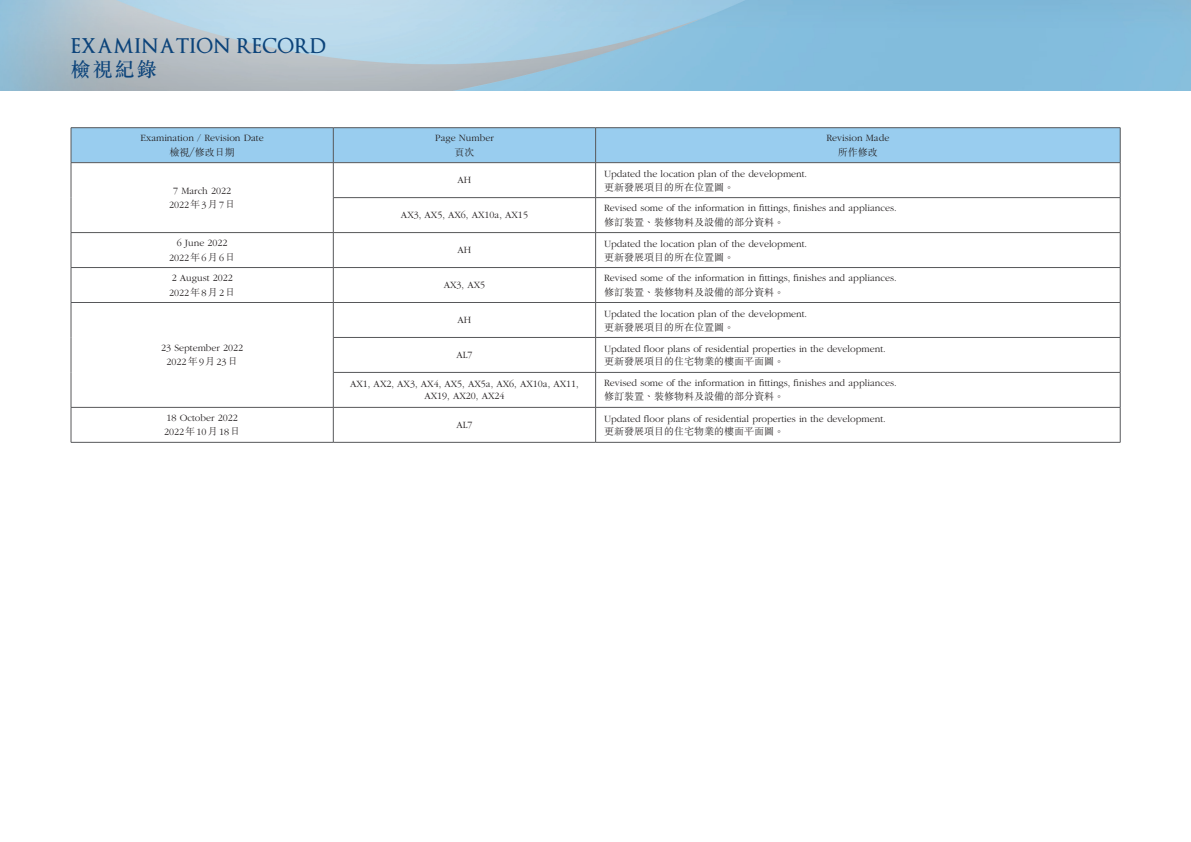
<style>
.page{position:relative;width:1191px;height:842px;background:#fff}
.page>*{position:absolute;margin:0;border:0;box-sizing:border-box;transform-origin:0 0}
.t1{font:600 20px "Optimus Princeps";letter-spacing:.025em;color:#0b437a}
.t2{font:500 20px "M Sung HK";color:#0b437a}
.t3{font:300 10px/14.2px "Garamond";color:#231f20;text-align:center}
.t4{font:300 10px "M Sung HK";color:#231f20}
.s1{font-family:"M Sung HK"}
</style>
<div class="page">
<div style="left:72px;top:129px;width:1048px;height:33px;background:#99cdef"></div>
<hr style="left:71px;top:128px;width:262px;height:1px;background:#57585a">
<hr style="left:71px;top:128px;width:1px;height:35px;background:#57585a">
<hr style="left:333px;top:128px;width:262px;height:1px;background:#57585a">
<hr style="left:333px;top:128px;width:1px;height:35px;background:#57585a">
<hr style="left:595px;top:128px;width:525px;height:1px;background:#57585a">
<hr style="left:595px;top:128px;width:1px;height:35px;background:#57585a">
<hr style="left:1120px;top:128px;width:1px;height:35px;background:#57585a">
<hr style="left:71px;top:162px;width:262px;height:1px;background:#57585a">
<hr style="left:71px;top:163px;width:1px;height:35px;background:#57585a">
<hr style="left:333px;top:162px;width:262px;height:1px;background:#57585a">
<hr style="left:333px;top:163px;width:1px;height:34px;background:#57585a">
<hr style="left:595px;top:162px;width:525px;height:1px;background:#57585a">
<hr style="left:595px;top:163px;width:1px;height:34px;background:#57585a">
<hr style="left:1120px;top:163px;width:1px;height:34px;background:#57585a">
<hr style="left:71px;top:198px;width:1px;height:34px;background:#57585a">
<hr style="left:333px;top:197px;width:262px;height:1px;background:#57585a">
<hr style="left:333px;top:198px;width:1px;height:34px;background:#57585a">
<hr style="left:595px;top:197px;width:525px;height:1px;background:#57585a">
<hr style="left:595px;top:198px;width:1px;height:34px;background:#57585a">
<hr style="left:1120px;top:198px;width:1px;height:34px;background:#57585a">
<hr style="left:71px;top:232px;width:262px;height:1px;background:#57585a">
<hr style="left:71px;top:233px;width:1px;height:34px;background:#57585a">
<hr style="left:333px;top:232px;width:262px;height:1px;background:#57585a">
<hr style="left:333px;top:233px;width:1px;height:34px;background:#57585a">
<hr style="left:595px;top:232px;width:525px;height:1px;background:#57585a">
<hr style="left:595px;top:233px;width:1px;height:34px;background:#57585a">
<hr style="left:1120px;top:233px;width:1px;height:34px;background:#57585a">
<hr style="left:71px;top:267px;width:262px;height:1px;background:#57585a">
<hr style="left:71px;top:268px;width:1px;height:34px;background:#57585a">
<hr style="left:333px;top:267px;width:262px;height:1px;background:#57585a">
<hr style="left:333px;top:268px;width:1px;height:34px;background:#57585a">
<hr style="left:595px;top:267px;width:525px;height:1px;background:#57585a">
<hr style="left:595px;top:268px;width:1px;height:34px;background:#57585a">
<hr style="left:1120px;top:268px;width:1px;height:34px;background:#57585a">
<hr style="left:71px;top:302px;width:262px;height:1px;background:#57585a">
<hr style="left:71px;top:303px;width:1px;height:34px;background:#57585a">
<hr style="left:333px;top:302px;width:262px;height:1px;background:#57585a">
<hr style="left:333px;top:303px;width:1px;height:34px;background:#57585a">
<hr style="left:595px;top:302px;width:525px;height:1px;background:#57585a">
<hr style="left:595px;top:303px;width:1px;height:34px;background:#57585a">
<hr style="left:1120px;top:303px;width:1px;height:34px;background:#57585a">
<hr style="left:71px;top:337px;width:1px;height:35px;background:#57585a">
<hr style="left:333px;top:337px;width:262px;height:1px;background:#57585a">
<hr style="left:333px;top:338px;width:1px;height:34px;background:#57585a">
<hr style="left:595px;top:337px;width:525px;height:1px;background:#57585a">
<hr style="left:595px;top:338px;width:1px;height:34px;background:#57585a">
<hr style="left:1120px;top:338px;width:1px;height:34px;background:#57585a">
<hr style="left:71px;top:372px;width:1px;height:35px;background:#57585a">
<hr style="left:333px;top:372px;width:262px;height:1px;background:#57585a">
<hr style="left:333px;top:373px;width:1px;height:34px;background:#57585a">
<hr style="left:595px;top:372px;width:525px;height:1px;background:#57585a">
<hr style="left:595px;top:373px;width:1px;height:34px;background:#57585a">
<hr style="left:1120px;top:373px;width:1px;height:34px;background:#57585a">
<hr style="left:71px;top:407px;width:262px;height:1px;background:#57585a">
<hr style="left:71px;top:407px;width:1px;height:35px;background:#57585a">
<hr style="left:333px;top:407px;width:262px;height:1px;background:#57585a">
<hr style="left:333px;top:407px;width:1px;height:35px;background:#57585a">
<hr style="left:595px;top:407px;width:525px;height:1px;background:#57585a">
<hr style="left:595px;top:407px;width:1px;height:35px;background:#57585a">
<hr style="left:1120px;top:407px;width:1px;height:35px;background:#57585a">
<hr style="left:71px;top:442px;width:262px;height:1px;background:#57585a">
<hr style="left:333px;top:442px;width:262px;height:1px;background:#57585a">
<hr style="left:595px;top:442px;width:525px;height:1px;background:#57585a">
<h1 class="t1" style="left:71px;top:35px;width:257px">EXAMINATION RECORD</h1>
<h1 class="t2" style="left:71px;top:56px;width:87px">檢視紀錄</h1>
<p class="t3" style="left:140px;top:131px;width:125px">Examination / Revision Date</p>
<p class="t4" style="left:170px;top:145px;width:66px">檢視／修改日期</p>
<p class="t3" style="left:169px;top:184px;width:68px">7 March 2022<br>2022<span class="s1">年</span>3<span class="s1">月</span>7<span class="s1">日</span></p>
<p class="t3" style="left:435px;top:131px;width:60px">Page Number</p>
<p class="t4" style="left:454px;top:145px;width:21px">頁次</p>
<p class="t3" style="left:457px;top:173px;width:15px">AH</p>
<p class="t3" style="left:401px;top:208px;width:128px">AX3, AX5, AX6, AX10a, AX15</p>
<p class="t3" style="left:169px;top:236px;width:68px">6 June 2022<br>2022<span class="s1">年</span>6<span class="s1">月</span>6<span class="s1">日</span></p>
<p class="t3" style="left:457px;top:243px;width:15px">AH</p>
<p class="t3" style="left:169px;top:271px;width:68px;text-align:left">2 August 2022<br>2022<span class="s1">年</span>8<span class="s1">月</span>2<span class="s1">日</span></p>
<p class="t3" style="left:444px;top:278px;width:43px">AX3, AX5</p>
<p class="t3" style="left:161px;top:341px;width:83px">23 September 2022<br>2022<span class="s1">年</span>9<span class="s1">月</span>23<span class="s1">日</span></p>
<p class="t3" style="left:457px;top:313px;width:15px">AH</p>
<p class="t3" style="left:456px;top:348px;width:18px">AL7</p>
<p class="t3" style="left:604px;top:167px;width:204px">Updated the location plan of the development.</p>
<p class="t4" style="left:604px;top:180px;width:131px">更新發展項目的所在位置圖。</p>
<p class="t3" style="left:826px;top:131px;width:64px">Revision Made</p>
<p class="t4" style="left:838px;top:145px;width:41px">所作修改</p>
<p class="t3" style="left:604px;top:201px;width:294px">Revised some of the information in fittings, finishes and appliances.</p>
<p class="t4" style="left:604px;top:215px;width:181px">修訂裝置、裝修物料及設備的部分資料。</p>
<p class="t3" style="left:604px;top:237px;width:204px">Updated the location plan of the development.</p>
<p class="t4" style="left:604px;top:250px;width:131px">更新發展項目的所在位置圖。</p>
<p class="t3" style="left:604px;top:271px;width:294px">Revised some of the information in fittings, finishes and appliances.</p>
<p class="t4" style="left:604px;top:285px;width:181px">修訂裝置、裝修物料及設備的部分資料。</p>
<p class="t3" style="left:604px;top:307px;width:204px">Updated the location plan of the development.</p>
<p class="t4" style="left:604px;top:320px;width:131px">更新發展項目的所在位置圖。</p>
<p class="t3" style="left:604px;top:342px;width:283px">Updated floor plans of residential properties in the development.</p>
<p class="t4" style="left:604px;top:355px;width:181px">更新發展項目的住宅物業的樓面平面圖。</p>
<p class="t3" style="left:350px;top:378px;width:230px;line-height:12px">AX1, AX2, AX3, AX4, AX5, AX5a, AX6, AX10a, AX11,<br>AX19, AX20, AX24</p>
<p class="t3" style="left:604px;top:376px;width:294px">Revised some of the information in fittings, finishes and appliances.</p>
<p class="t4" style="left:604px;top:390px;width:181px">修訂裝置、裝修物料及設備的部分資料。</p>
<p class="t3" style="left:164px;top:411px;width:78px;text-align:left">18 October 2022<br>2022<span class="s1">年</span>10<span class="s1">月</span>18<span class="s1">日</span></p>
<p class="t3" style="left:456px;top:418px;width:18px">AL7</p>
<p class="t3" style="left:604px;top:412px;width:283px">Updated floor plans of residential properties in the development.</p>
<p class="t4" style="left:604px;top:425px;width:181px">更新發展項目的住宅物業的樓面平面圖。</p>
</div>
